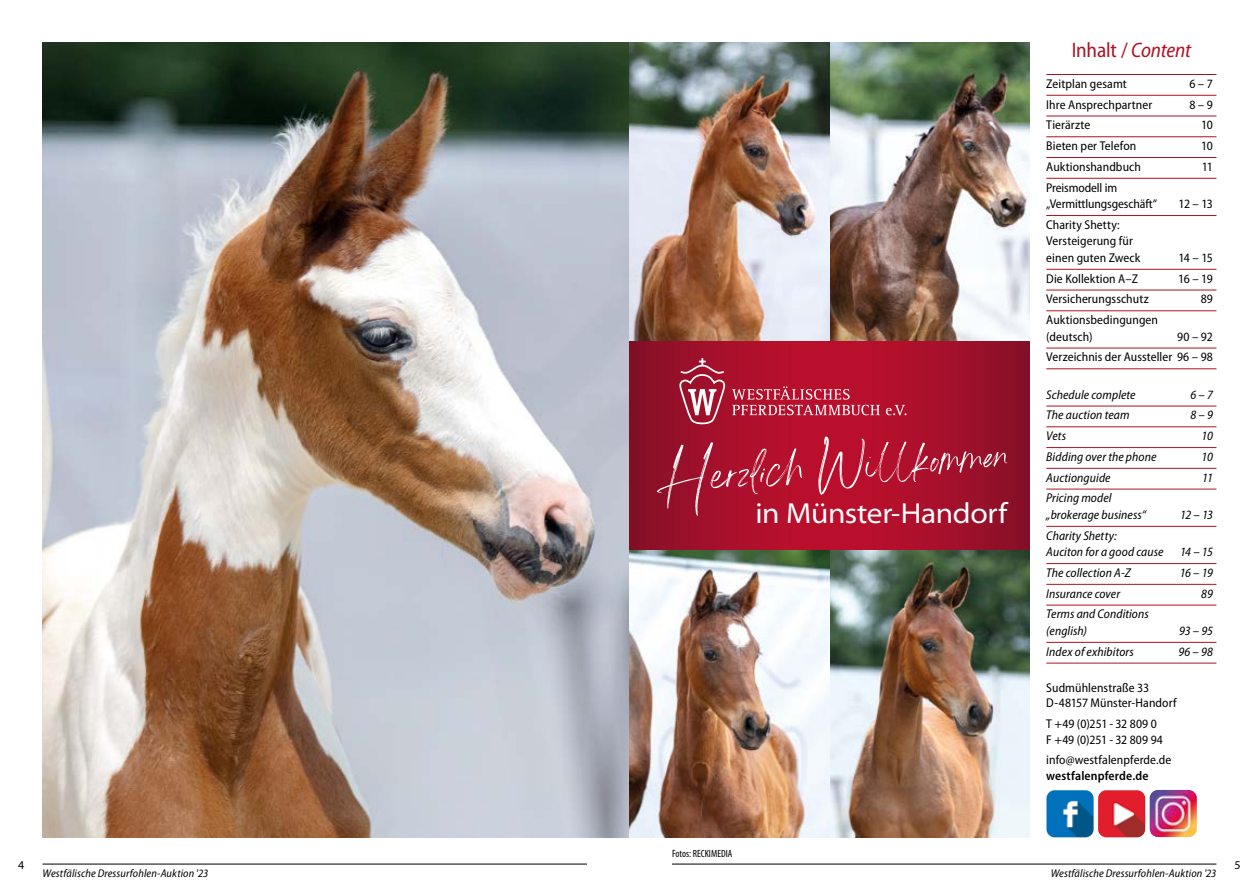
<style>
.page{position:relative;width:1259px;height:893px;background:#fff}
.page>*{position:absolute;margin:0;border:0;box-sizing:border-box;transform-origin:0 0}
.t1{font:63px "Angella White Personalusefont";color:#fff}
.t2{font:semi-expanded 29.1px "Myriad Pro";letter-spacing:-.01em;color:#fff}
.t3{font:semi-condensed 21px "Myriad Pro";letter-spacing:-.01em;color:#ae1122}
.t4{font:semi-condensed 12.75px/16.5px "Myriad Pro";letter-spacing:.005em;color:#000}
.t5{font:italic semi-condensed 12.75px/16.5px "Myriad Pro";letter-spacing:.005em;color:#000}
.t6{font:600 semi-condensed 12.75px "Myriad Pro";letter-spacing:.01em;color:#000}
.t7{font:12px "Myriad Pro";color:#000}
.t8{font:italic semi-condensed 11.25px "Myriad Pro";letter-spacing:.01em;color:#000}
.t9{font:condensed 10.5px "Myriad Pro";color:#000}
.s1{font-style:italic}
</style>
<div class="page">
<img style="left:1046px;top:790px;width:47px;height:47px">
<img style="left:1098px;top:790px;width:47px;height:47px">
<img style="left:1149px;top:790px;width:47px;height:47px">
<img style="left:43px;top:43px;width:586px;height:795px">
<img style="left:829px;top:43px;width:200px;height:298px">
<img style="left:829px;top:550px;width:200px;height:288px">
<img style="left:629px;top:43px;width:200px;height:298px">
<img style="left:629px;top:550px;width:200px;height:288px">
<hr style="left:1046px;top:74px;width:170px;height:1px;background:#ae1122">
<hr style="left:1046px;top:95px;width:170px;height:1px;background:#ae1122">
<hr style="left:1046px;top:116px;width:170px;height:1px;background:#ae1122">
<hr style="left:1046px;top:137px;width:170px;height:1px;background:#ae1122">
<hr style="left:1046px;top:157px;width:170px;height:1px;background:#ae1122">
<hr style="left:1046px;top:178px;width:170px;height:1px;background:#ae1122">
<hr style="left:1046px;top:215px;width:170px;height:1px;background:#ae1122">
<hr style="left:1046px;top:269px;width:170px;height:1px;background:#ae1122">
<hr style="left:1046px;top:290px;width:170px;height:1px;background:#ae1122">
<hr style="left:1046px;top:311px;width:170px;height:1px;background:#ae1122">
<hr style="left:1046px;top:348px;width:170px;height:1px;background:#ae1122">
<hr style="left:1046px;top:369px;width:170px;height:1px;background:#ae1122">
<hr style="left:1046px;top:406px;width:170px;height:1px;background:#ae1122">
<hr style="left:1046px;top:427px;width:170px;height:1px;background:#ae1122">
<hr style="left:1046px;top:447px;width:170px;height:1px;background:#ae1122">
<hr style="left:1046px;top:468px;width:170px;height:1px;background:#ae1122">
<hr style="left:1046px;top:489px;width:170px;height:1px;background:#ae1122">
<hr style="left:1046px;top:526px;width:170px;height:1px;background:#ae1122">
<hr style="left:1046px;top:563px;width:170px;height:1px;background:#ae1122">
<hr style="left:1046px;top:584px;width:170px;height:1px;background:#ae1122">
<hr style="left:1046px;top:605px;width:170px;height:1px;background:#ae1122">
<hr style="left:1046px;top:642px;width:170px;height:1px;background:#ae1122">
<hr style="left:1046px;top:663px;width:170px;height:1px;background:#ae1122">
<hr style="left:43px;top:864px;width:544px;height:1px;background:#000">
<hr style="left:672px;top:864px;width:544px;height:1px;background:#000">
<svg style="left:629px;top:341px;width:400px;height:209px;background:#a40f2a"></svg>
<svg style="left:732px;top:386px;width:148px;height:29px;background:#c33e55"></svg>
<svg style="left:886px;top:405px;width:20px;height:10px"></svg>
<svg style="left:679px;top:358px;width:47px;height:66px;background:#b5475b"></svg>
<p class="t7" style="left:18px;top:857px;width:8px">4</p>
<p class="t8" style="left:43px;top:866px;width:167px">Westfälische Dressurfohlen-Auktion '23</p>
<h1 class="t1" style="left:650px;top:439px;width:350px;rotate:-4deg">Herzlich Wil lkomm en</h1>
<h2 class="t2" style="left:755px;top:495px;width:253px">in Münster-Handorf</h2>
<p class="t9" style="left:672px;top:847px;width:62px">Fotos: RECKIMEDIA</p>
<h3 class="t3" style="left:1071px;top:37px;width:121px">Inhalt / <span class="s1">Content</span></h3>
<p class="t4" style="left:1046px;top:75px;width:82px">Zeitplan gesamt</p>
<p class="t4" style="left:1189px;top:75px;width:25px">6 – 7</p>
<p class="t4" style="left:1046px;top:96px;width:107px">Ihre Ansprechpartner</p>
<p class="t4" style="left:1189px;top:96px;width:25px">8 – 9</p>
<p class="t4" style="left:1046px;top:117px;width:45px">Tierärzte</p>
<p class="t4" style="left:1201px;top:117px;width:13px">10</p>
<p class="t4" style="left:1046px;top:137px;width:91px">Bieten per Telefon</p>
<p class="t4" style="left:1201px;top:137px;width:13px">10</p>
<p class="t4" style="left:1046px;top:158px;width:96px">Auktionshandbuch</p>
<p class="t4" style="left:1201px;top:158px;width:13px">11</p>
<p class="t4" style="left:1046px;top:179px;width:112px">Preismodell im „Vermittlungsgeschäft“</p>
<p class="t4" style="left:1178px;top:195px;width:36px">12 – 13</p>
<p class="t4" style="left:1046px;top:216px;width:96px">Charity Shetty:<br>Versteigerung für einen guten Zweck</p>
<p class="t4" style="left:1178px;top:249px;width:36px">14 – 15</p>
<p class="t4" style="left:1046px;top:270px;width:93px">Die Kollektion A–Z</p>
<p class="t4" style="left:1178px;top:270px;width:36px">16 – 19</p>
<p class="t4" style="left:1046px;top:291px;width:104px">Versicherungsschutz</p>
<p class="t4" style="left:1200px;top:291px;width:14px">89</p>
<p class="t4" style="left:1046px;top:311px;width:113px">Auktionsbedingungen (deutsch)</p>
<p class="t4" style="left:1046px;top:326px;width:168px;line-height:20.7px;text-align:right">90 – 92<br>Verzeichnis der Aussteller 96 – 98</p>
<p class="t5" style="left:1046px;top:386px;width:91px">Schedule complete</p>
<p class="t5" style="left:1190px;top:386px;width:24px">6 – 7</p>
<p class="t5" style="left:1046px;top:407px;width:85px">The auction team</p>
<p class="t5" style="left:1190px;top:407px;width:24px">8 – 9</p>
<p class="t5" style="left:1046px;top:427px;width:21px">Vets</p>
<p class="t5" style="left:1201px;top:427px;width:13px">10</p>
<p class="t5" style="left:1046px;top:448px;width:112px">Bidding over the phone</p>
<p class="t5" style="left:1201px;top:448px;width:13px">10</p>
<p class="t5" style="left:1046px;top:469px;width:66px">Auctionguide</p>
<p class="t5" style="left:1202px;top:469px;width:12px">11</p>
<p class="t5" style="left:1046px;top:490px;width:101px">Pricing model „brokerage business“</p>
<p class="t5" style="left:1180px;top:506px;width:34px">12 – 13</p>
<p class="t5" style="left:1046px;top:527px;width:119px">Charity Shetty:<br>Auciton for a good cause</p>
<p class="t5" style="left:1180px;top:543px;width:34px">14 – 15</p>
<p class="t5" style="left:1046px;top:564px;width:86px">The collection A-Z</p>
<p class="t5" style="left:1179px;top:564px;width:35px">16 – 19</p>
<p class="t5" style="left:1046px;top:585px;width:75px">Insurance cover</p>
<p class="t5" style="left:1201px;top:585px;width:13px">89</p>
<p class="t5" style="left:1046px;top:606px;width:104px">Terms and Conditions (english)</p>
<p class="t5" style="left:1179px;top:622px;width:35px">93 – 95</p>
<p class="t5" style="left:1046px;top:643px;width:89px">Index of exhibitors</p>
<p class="t5" style="left:1178px;top:643px;width:36px">96 – 98</p>
<p class="t4" style="left:1046px;top:679px;width:132px;line-height:15.8px">Sudmühlenstraße 33<br>D-48157 Münster-Handorf</p>
<p class="t4" style="left:1046px;top:716px;width:118px;line-height:15.8px">T +49 (0)251 - 32 809 0<br>F +49 (0)251 - 32 809 94</p>
<p class="t4" style="left:1046px;top:751px;width:126px">info@westfalenpferde.de</p>
<p class="t6" style="left:1046px;top:767px;width:104px">westfalenpferde.de</p>
<p class="t8" style="left:1050px;top:866px;width:167px">Westfälische Dressurfohlen-Auktion '23</p>
<p class="t7" style="left:1234px;top:857px;width:8px">5</p>
</div>
